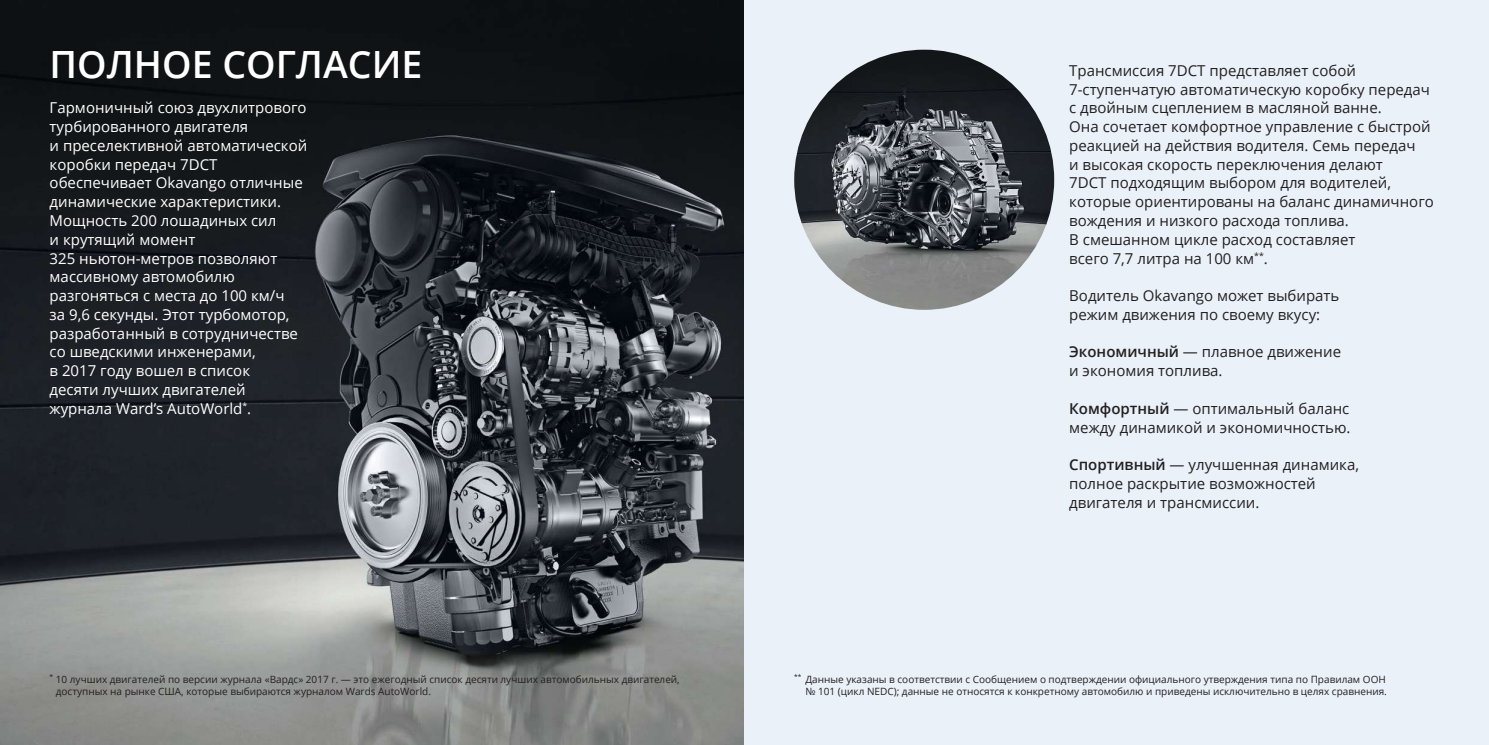
<style>
.page{position:relative;width:1489px;height:745px;background:#fff}
.page>*{position:absolute;margin:0;border:0;box-sizing:border-box;transform-origin:0 0}
.t1{font:600 37.5px "Open Sans";color:#fff}
.t2{font:15px/18.8px "Open Sans";color:#231f20}
.t3{font:15px/18.8px "Open Sans";color:#fff}
.t4{font:10px/12px "Open Sans";color:#231f20}
.s1{font-weight:600}
</style>
<div class="page">
<img style="left:0;top:0;width:744px;height:744px">
<div style="left:744px;top:0;width:744px;height:744px;background:#eaf1f9"></div>
<img style="left:794px;top:50px;width:260px;height:259px;border-radius:130px">
<h1 class="t1" style="left:50px;top:39px;width:374px">ПОЛНОЕ СОГЛАСИЕ</h1>
<p class="t3" style="left:50px;top:98px;width:259px">Гармоничный союз двухлитрового турбированного двигателя<br>и преселективной автоматической коробки передач 7DCT обеспечивает Okavango отличные динамические характеристики.<br>Мощность 200 лошадиных сил<br>и крутящий момент<br>325 ньютон-метров позволяют массивному автомобилю разгоняться с места до 100 км/ч<br>за 9,6 секунды. Этот турбомотор, разработанный в сотрудничестве со шведскими инженерами,<br>в 2017 году вошел в список<br>десяти лучших двигателей журнала Ward’s AutoWorld<sup>*</sup>.</p>
<p class="t4" style="left:56px;top:673px;width:625px;text-indent:-6px"><sup>*</sup> 10 лучших двигателей по версии журнала «Вардс» 2017 г. — это ежегодный список десяти лучших автомобильных двигателей, доступных на рынке США, которые выбираются журналом Wards AutoWorld.</p>
<p class="t2" style="left:1069px;top:61px;width:366px">Трансмиссия 7DCT представляет собой 7-ступенчатую автоматическую коробку передач с двойным сцеплением в масляной ванне.<br>Она сочетает комфортное управление с быстрой реакцией на действия водителя. Семь передач<br>и высокая скорость переключения делают<br>7DCT подходящим выбором для водителей, которые ориентированы на баланс динамичного вождения и низкого расхода топлива.<br>В смешанном цикле расход составляет<br>всего 7,7 литра на 100 км<sup>**</sup>.</p>
<p class="t2" style="left:1069px;top:286px;width:272px">Водитель Okavango может выбирать режим движения по своему вкусу:</p>
<p class="t2" style="left:1069px;top:342px;width:273px"><span class="s1">Экономичный</span> — плавное движение и экономия топлива.</p>
<p class="t2" style="left:1069px;top:398px;width:283px"><span class="s1">Комфортный</span> — оптимальный баланс между динамикой и экономичностью.</p>
<p class="t2" style="left:1069px;top:454px;width:291px"><span class="s1">Спортивный</span> — улучшенная динамика, полное раскрытие возможностей двигателя и трансмиссии.</p>
<p class="t4" style="left:794px;top:673px;width:594px;text-align:right"><sup>**</sup> Данные указаны в соответствии с Сообщением о подтверждении официального утверждения типа по Правилам ООН № 101 (цикл NEDC); данные не относятся к конкретному автомобилю и приведены исключительно в целях сравнения.</p>
</div>
